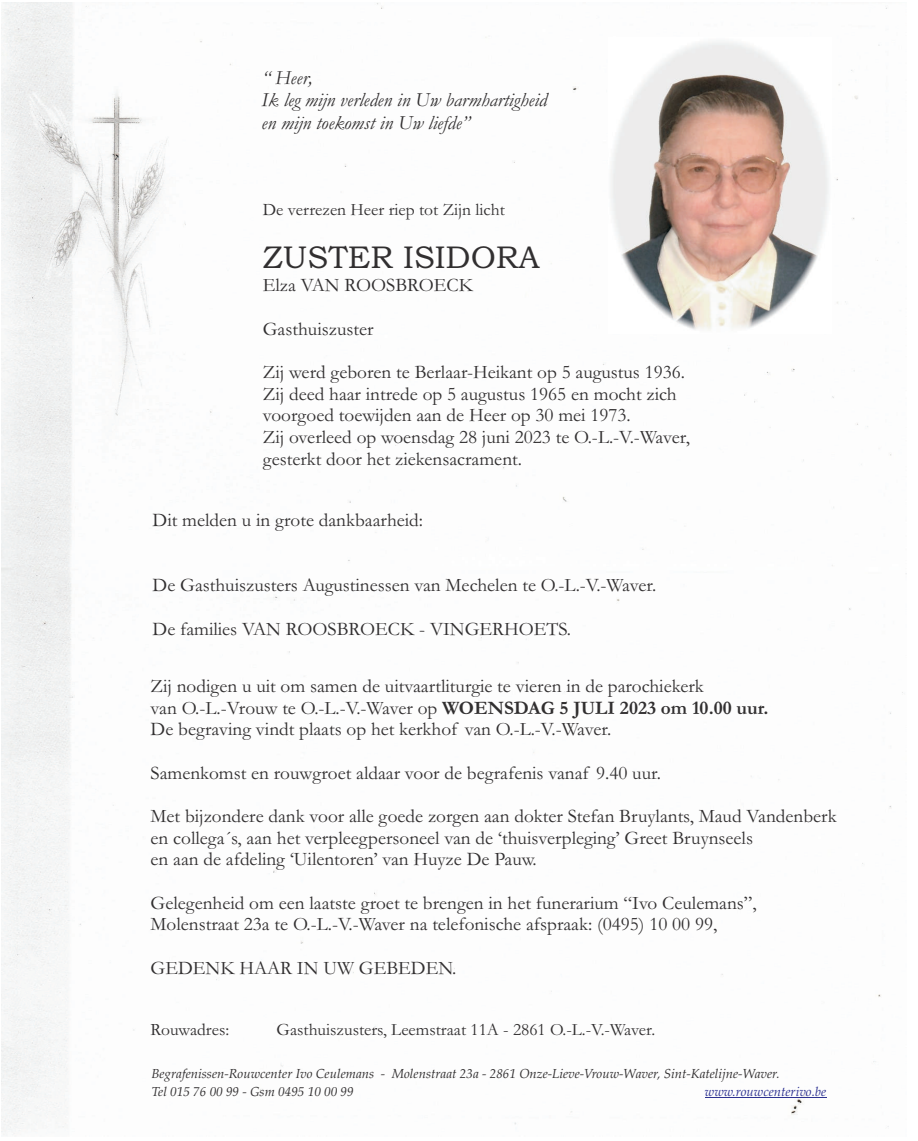
<style>
.page{position:relative;width:918px;height:1141px;background:#fff}
.page>*{position:absolute;margin:0;border:0;box-sizing:border-box;transform-origin:0 0}
.t1{font:31.5px "Bookman Old Style";color:#312f30}
.t2{font:italic 20.12px/22.6px "Garamond";color:#312f30}
.t3{font:19.25px/21.7px "Garamond";color:#312f30}
.t4{font:17.5px "Garamond";color:#312f30}
.t5{font:italic 13.12px/17.7px "Palatino Linotype";color:#312f30}
.t6{font:italic 13.12px "Palatino Linotype";color:#2d3291}
.s1{font-weight:700}
</style>
<div class="page">
<img style="left:1px;top:2px;width:906px;height:1134px">
<hr style="left:705px;top:1097px;width:121px;height:1px;background:#2d3291">
<img style="left:609px;top:38px;width:222px;height:296px">
<p class="t2" style="left:262px;top:69px;width:287px">“ Heer,<br>Ik leg mijn verleden in Uw barmhartigheid en mijn toekomst in Uw liefde”</p>
<p class="t4" style="left:263px;top:204px;width:244px">De verrezen Heer riep tot Zijn licht</p>
<h1 class="t1" style="left:263px;top:245px;width:279px">ZUSTER ISIDORA</h1>
<p class="t3" style="left:263px;top:277px;width:212px">Elza VAN ROOSBROECK</p>
<p class="t3" style="left:263px;top:320px;width:112px">Gasthuiszuster</p>
<p class="t3" style="left:263px;top:363px;width:429px">Zij werd geboren te Berlaar-Heikant op 5 augustus 1936.<br>Zij deed haar intrede op 5 augustus 1965 en mocht zich voorgoed toewijden aan de Heer op 30 mei 1973.<br>Zij overleed op woensdag 28 juni 2023 te O.-L.-V.-Waver, gesterkt door het ziekensacrament.</p>
<p class="t3" style="left:152px;top:512px;width:272px">Dit melden u in grote dankbaarheid:</p>
<p class="t3" style="left:152px;top:577px;width:505px">De Gasthuiszusters Augustinessen van Mechelen te O.-L.-V.-Waver.</p>
<p class="t3" style="left:152px;top:620px;width:420px">De families VAN ROOSBROECK - VINGERHOETS.</p>
<p class="t3" style="left:151px;top:678px;width:619px">Zij nodigen u uit om samen de uitvaartliturgie te vieren in de parochiekerk<br>van O.-L.-Vrouw te O.-L.-V.-Waver op <span class="s1">WOENSDAG 5 JULI 2023 om 10.00 uur.<br></span>De begraving vindt plaats op het kerkhof van O.-L.-V.-Waver.</p>
<p class="t3" style="left:151px;top:764px;width:512px">Samenkomst en rouwgroet aldaar voor de begrafenis vanaf 9.40 uur.</p>
<p class="t3" style="left:151px;top:807px;width:687px">Met bijzondere dank voor alle goede zorgen aan dokter Stefan Bruylants, Maud Vandenberk en collega´s, aan het verpleegpersoneel van de ‘thuisverpleging’ Greet Bruynseels<br>en aan de afdeling ‘Uilentoren’ van Huyze De Pauw.</p>
<p class="t3" style="left:151px;top:894px;width:608px">Gelegenheid om een laatste groet te brengen in het funerarium “Ivo Ceulemans”,<br>Molenstraat 23a te O.-L.-V.-Waver na telefonische afspraak: (0495) 10 00 99,</p>
<p class="t3" style="left:151px;top:959px;width:307px">GEDENK HAAR IN UW GEBEDEN.</p>
<p class="t4" style="left:151px;top:1024px;width:80px">Rouwadres:</p>
<p class="t4" style="left:277px;top:1024px;width:380px">Gasthuiszusters, Leemstraat 11A - 2861 O.-L.-V.-Waver.</p>
<p class="t5" style="left:151px;top:1066px;width:630px">Begrafenissen-Rouwcenter Ivo Ceulemans - Molenstraat 23a - 2861 Onze-Lieve-Vrouw-Waver, Sint-Katelijne-Waver.<br>Tel 015 76 00 99 - Gsm 0495 10 00 99</p>
<p class="t6" style="left:705px;top:1086px;width:123px">www.rouwcenterivo.be</p>
</div>
